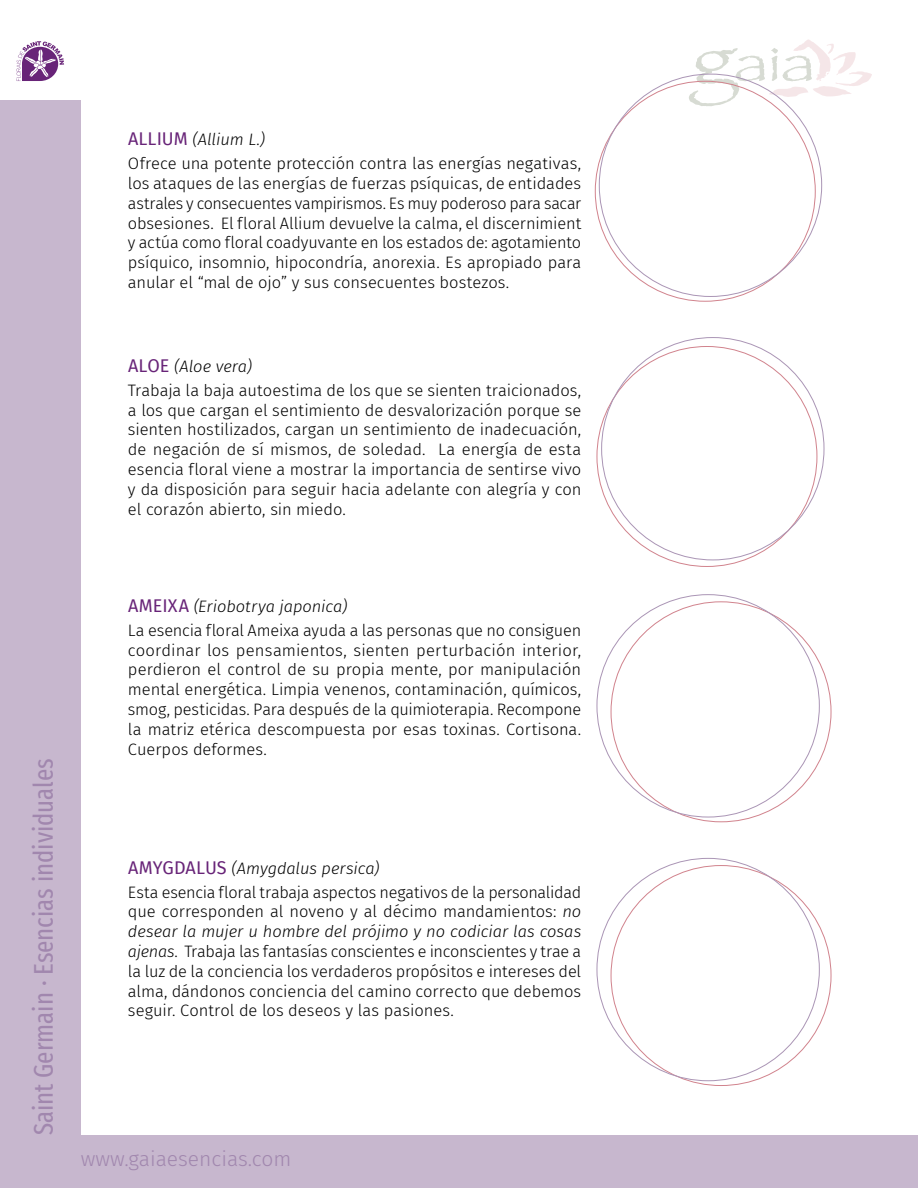
<style>
.page{position:relative;width:918px;height:1188px;background:#fff}
.page>*{position:absolute;margin:0;border:0;box-sizing:border-box;transform-origin:0 0}
.t1{font:27px "Fira Sans Compressed";color:#a187ae}
.t2{font:300 21px "Fira Sans";color:#a187ae}
.t3{font:300 16.5px/19.8px "Fira Sans";letter-spacing:-.005em;color:#000}
.s1{font-weight:400;font-size:18px;color:#682478}
.s2{font-style:italic}
</style>
<div class="page">
<svg style="left:17px;top:41px;width:47px;height:40px"></svg>
<div style="left:0;top:100px;width:81px;height:1088px;background:#c7b7ce"></div>
<div style="left:0;top:1135px;width:918px;height:53px;background:#c7b7ce"></div>
<svg style="left:689px;top:39px;width:183px;height:67px"></svg>
<p class="t3" style="left:128px;top:127px;width:455px;line-height:24px"><span class="s1">ALLIUM</span> <span class="s2">(Allium L.)<br></span>Ofrece una potente protección contra las energías negativas,</p>
<p class="t3" style="left:128px;top:173px;width:455px;text-align:justify">los ataques de las energías de fuerzas psíquicas, de entidades astrales y consecuentes vampirismos. Es muy poderoso para sacar obsesiones. El floral Allium devuelve la calma, el discernimient y actúa como floral coadyuvante en los estados de: agotamiento psíquico, insomnio, hipocondría, anorexia. Es apropiado para anular el “mal de ojo” y sus consecuentes bostezos.</p>
<p class="t3" style="left:128px;top:354px;width:455px;line-height:24px"><span class="s1">ALOE</span> <span class="s2">(Aloe vera)<br></span>Trabaja la baja autoestima de los que se sienten traicionados,</p>
<p class="t3" style="left:128px;top:400px;width:455px;text-align:justify">a los que cargan el sentimiento de desvalorización porque se sienten hostilizados, cargan un sentimiento de inadecuación, de negación de sí mismos, de soledad. La energía de esta esencia floral viene a mostrar la importancia de sentirse vivo y da disposición para seguir hacia adelante con alegría y con el corazón abierto, sin miedo.</p>
<h1 class="t1" style="left:23px;top:1135px;width:379px;rotate:-90deg">Saint Germain · Esencias individuales</h1>
<p class="t3" style="left:128px;top:594px;width:455px;line-height:24px"><span class="s1">AMEIXA</span> <span class="s2">(Eriobotrya japonica)<br></span>La esencia floral Ameixa ayuda a las personas que no consiguen</p>
<p class="t3" style="left:128px;top:640px;width:455px;text-align:justify">coordinar los pensamientos, sienten perturbación interior, perdieron el control de su propia mente, por manipulación mental energética. Limpia venenos, contaminación, químicos, smog, pesticidas. Para después de la quimioterapia. Recompone la matriz etérica descompuesta por esas toxinas. Cortisona.<br>Cuerpos deformes.</p>
<p class="t3" style="left:128px;top:856px;width:455px;line-height:24px"><span class="s1">AMYGDALUS</span> <span class="s2">(Amygdalus persica)<br></span>Esta esencia floral trabaja aspectos negativos de la personalidad</p>
<p class="t3" style="left:128px;top:902px;width:455px;text-align:justify">que corresponden al noveno y al décimo mandamientos: <span class="s2">no desear la mujer u hombre del prójimo y no codiciar las cosas ajenas</span>. Trabaja las fantasías conscientes e inconscientes y trae a la luz de la conciencia los verdaderos propósitos e intereses del alma, dándonos conciencia del camino correcto que debemos seguir. Control de los deseos y las pasiones.</p>
<p class="t2" style="left:81px;top:1144px;width:212px">www.gaiaesencias.com</p>
</div>
